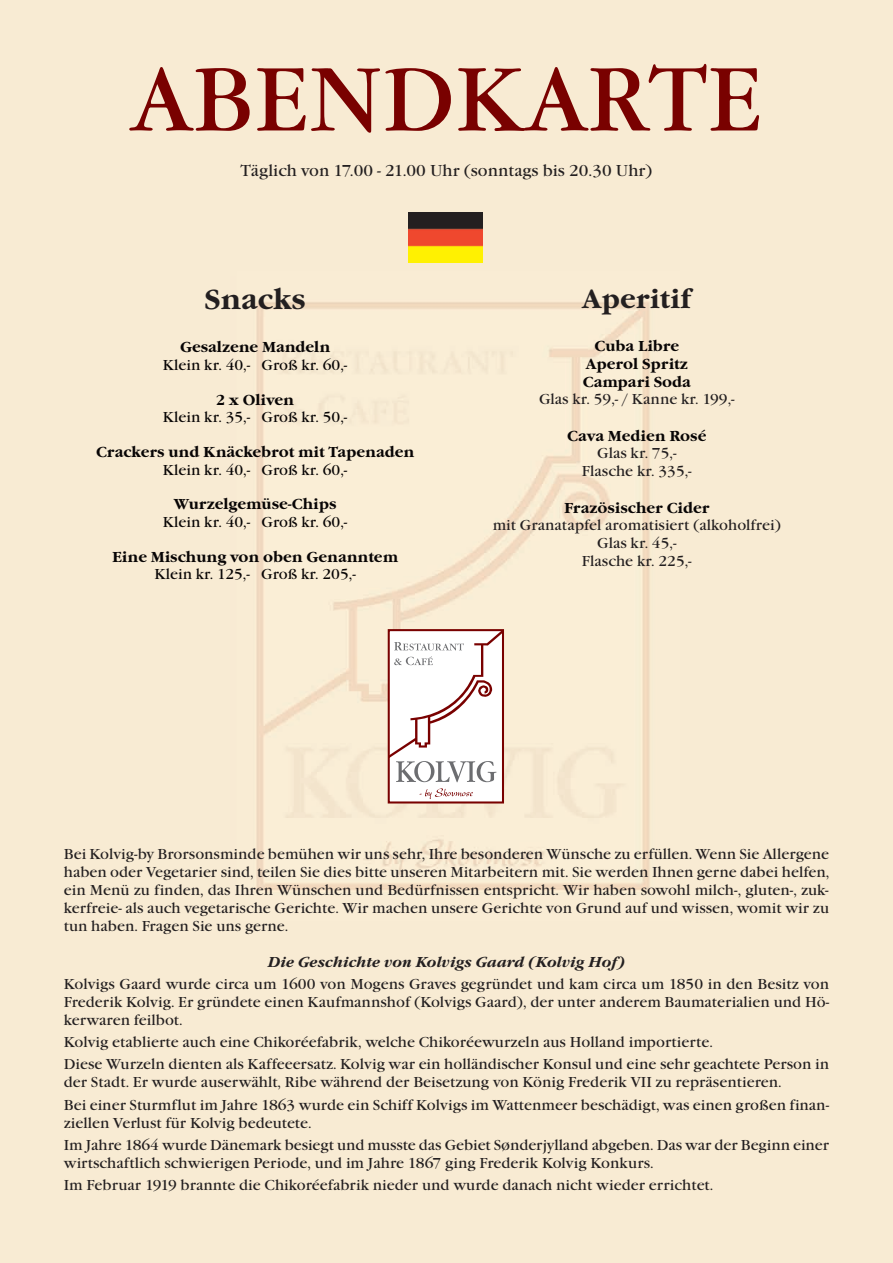
<style>
.page{position:relative;width:893px;height:1263px;background:#f8ebd3}
.page>*{position:absolute;margin:0;border:0;box-sizing:border-box;transform-origin:0 0}
.t1{font:93px "Garamond Itc T";color:#790100}
.t2{font:700 28.5px "Garamond Itc T";color:#231f20}
.t3{font:700 27px "Garamond Itc T";color:#231f20}
.t4{font:16.5px "Garamond Itc T";color:#231f20}
.t5{font:15px/18px "Garamond Itc T";color:#231f20}
.t6{font:700 15px "Garamond Itc T";color:#080505}
.t7{font:15px "Garamond Itc T";color:#080505}
.t8{font:italic 700 15px "Garamond Itc T";color:#231f20}
</style>
<div class="page">
<img style="left:408px;top:213px;width:75px;height:49px">
<div style="left:390px;top:631px;width:112px;height:170px;background:#fff"></div>
<div style="left:388px;top:629px;width:116px;height:174px;border:2px solid #790100"></div>
<svg style="left:419px;top:788px;width:54px;height:11px"></svg>
<svg style="left:390px;top:631px;width:112px;height:151px"></svg>
<p class="t1" style="left:130px;top:64px;width:633px">ABENDKARTE</p>
<p class="t4" style="left:241px;top:164px;width:413px">Täglich von 17.00 - 21.00 Uhr (sonntags bis 20.30 Uhr)</p>
<p class="t2" style="left:205px;top:287px;width:103px">Snacks</p>
<p class="t6" style="left:180px;top:341px;width:152px">Gesalzene Mandeln</p>
<p class="t7" style="left:163px;top:359px;width:186px">Klein kr. 40,- Groß kr. 60,-</p>
<p class="t6" style="left:216px;top:393px;width:79px">2 x Oliven</p>
<p class="t7" style="left:163px;top:411px;width:186px">Klein kr. 35,- Groß kr. 50,-</p>
<p class="t6" style="left:96px;top:446px;width:320px">Crackers und Knäckebrot mit Tapenaden</p>
<p class="t7" style="left:163px;top:464px;width:186px">Klein kr. 40,- Groß kr. 60,-</p>
<p class="t6" style="left:174px;top:498px;width:164px">Wurzelgemüse-Chips</p>
<p class="t7" style="left:163px;top:516px;width:186px">Klein kr. 40,- Groß kr. 60,-</p>
<p class="t6" style="left:112px;top:550px;width:288px">Eine Mischung von oben Genanntem</p>
<p class="t7" style="left:154px;top:568px;width:203px">Klein kr. 125,- Groß kr. 205,-</p>
<p class="t3" style="left:582px;top:287px;width:111px">Aperitif</p>
<p class="t6" style="left:594px;top:339px;width:86px">Cuba Libre</p>
<p class="t6" style="left:586px;top:357px;width:104px">Aperol Spritz</p>
<p class="t6" style="left:583px;top:375px;width:110px">Campari Soda</p>
<p class="t5" style="left:539px;top:391px;width:197px">Glas kr. 59,- / Kanne kr. 199,-</p>
<p class="t6" style="left:567px;top:429px;width:141px">Cava Medien Rosé</p>
<p class="t5" style="left:597px;top:445px;width:81px">Glas kr. 75,-</p>
<p class="t5" style="left:582px;top:463px;width:111px">Flasche kr. 335,-</p>
<p class="t6" style="left:564px;top:501px;width:147px">Frazösischer Cider</p>
<p class="t5" style="left:493px;top:517px;width:290px">mit Granatapfel aromatisiert (alkoholfrei)</p>
<p class="t5" style="left:597px;top:535px;width:81px">Glas kr. 45,-</p>
<p class="t5" style="left:582px;top:553px;width:111px">Flasche kr. 225,-</p>
<p class="t5" style="left:64px;top:846px;width:767px;text-align:justify">Bei Kolvig-by Brorsonsminde bemühen wir uns sehr, Ihre besonderen Wünsche zu erfüllen. Wenn Sie Allergene haben oder Vegetarier sind, teilen Sie dies bitte unseren Mitarbeitern mit. Sie werden Ihnen gerne dabei helfen, ein Menü zu finden, das Ihren Wünschen und Bedürfnissen entspricht. Wir haben sowohl milch-, gluten-, zuk&shy;kerfreie- als auch vegetarische Gerichte. Wir machen unsere Gerichte von Grund auf und wissen, womit wir zu tun haben. Fragen Sie uns gerne.</p>
<p class="t8" style="left:268px;top:956px;width:359px">Die Geschichte von Kolvigs Gaard (Kolvig Hof)</p>
<p class="t5" style="left:64px;top:976px;width:767px;text-align:justify">Kolvigs Gaard wurde circa um 1600 von Mogens Graves gegründet und kam circa um 1850 in den Besitz von Frederik Kolvig. Er gründete einen Kaufmannshof (Kolvigs Gaard), der unter anderem Baumaterialien und Hö&shy;kerwaren feilbot.</p>
<p class="t5" style="left:64px;top:1034px;width:651px">Kolvig etablierte auch eine Chikoréefabrik, welche Chikoréewurzeln aus Holland importierte.</p>
<p class="t5" style="left:64px;top:1056px;width:767px">Diese Wurzeln dienten als Kaffeeersatz. Kolvig war ein holländischer Konsul und eine sehr geachtete Person in der Stadt. Er wurde auserwählt, Ribe während der Beisetzung von König Frederik VII zu repräsentieren.</p>
<p class="t5" style="left:64px;top:1097px;width:767px">Bei einer Sturmflut im Jahre 1863 wurde ein Schiff Kolvigs im Wattenmeer beschädigt, was einen großen finan&shy;ziellen Verlust für Kolvig bedeutete.</p>
<p class="t5" style="left:64px;top:1137px;width:767px">Im Jahre 1864 wurde Dänemark besiegt und musste das Gebiet Sønderjylland abgeben. Das war der Beginn einer wirtschaftlich schwierigen Periode, und im Jahre 1867 ging Frederik Kolvig Konkurs.</p>
<p class="t5" style="left:64px;top:1177px;width:651px">Im Februar 1919 brannte die Chikoréefabrik nieder und wurde danach nicht wieder errichtet.</p>
</div>
